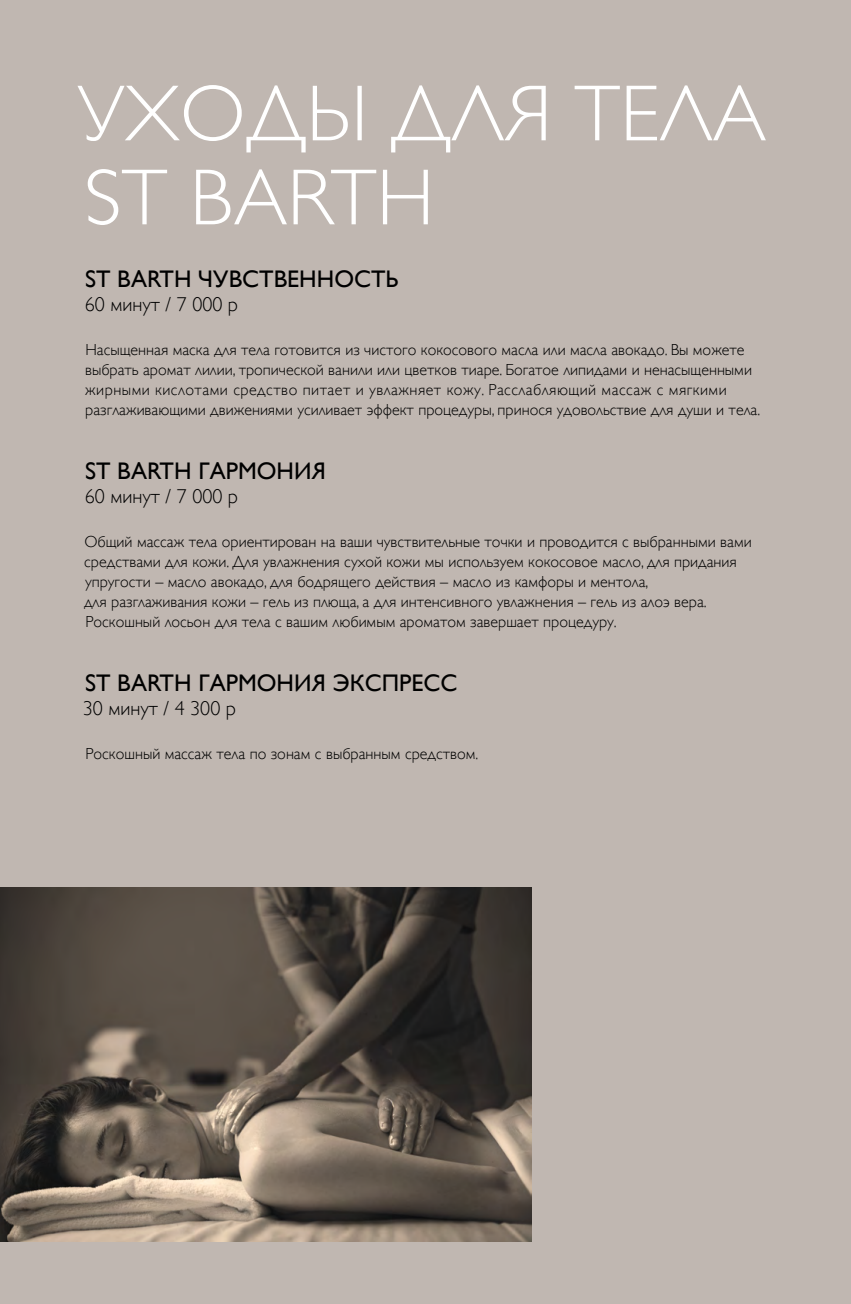
<style>
.page{position:relative;width:851px;height:1304px;background:#fff}
.page>*{position:absolute;margin:0;border:0;box-sizing:border-box;transform-origin:0 0}
.t1{font:80px/84px "Gill Sans Alt One WGL Light";color:#fff}
.t2{font:24px "Gill Sans Alt One WGL";color:#000}
.t3{font:20px "Gill Sans Alt One WGL Light";color:#000}
.t4{font:16px/20px "Gill Sans Alt One WGL Light";color:#000}
</style>
<div class="page">
<div style="left:0;top:0;width:850px;height:1304px;background:#c0b7b1"></div>
<hr style="left:850px;top:0;width:1px;height:1304px;background:#a59890">
<img style="left:0;top:888px;width:531px;height:354px">
<h1 class="t1" style="left:77px;top:72px;width:690px">УХОДЫ ДЛЯ ТЕЛА<br>ST BARTH</h1>
<h2 class="t2" style="left:85px;top:262px;width:315px">ST BARTH ЧУВСТВЕННОСТЬ</h2>
<p class="t3" style="left:85px;top:291px;width:155px">60 минут / 7 000 р</p>
<p class="t4" style="left:85px;top:339px;width:676px">Насыщенная маска для тела готовится из чистого кокосового масла или масла авокадо. Вы можете выбрать аромат лилии, тропической ванили или цветков тиаре. Богатое липидами и ненасыщенными жирными кислотами средство питает и увлажняет кожу. Расслабляющий массаж с мягкими разглаживающими движениями усиливает эффект процедуры, принося удовольствие для души и тела.</p>
<h2 class="t2" style="left:85px;top:454px;width:242px">ST BARTH ГАРМОНИЯ</h2>
<p class="t3" style="left:85px;top:483px;width:155px">60 минут / 7 000 р</p>
<p class="t4" style="left:84px;top:531px;width:669px">Общий массаж тела ориентирован на ваши чувствительные точки и проводится с выбранными вами средствами для кожи. Для увлажнения сухой кожи мы используем кокосовое масло, для придания упругости – масло авокадо, для бодрящего действия – масло из камфоры и ментола,<br>для разглаживания кожи – гель из плюща, а для интенсивного увлажнения – гель из алоэ вера.<br>Роскошный лосьон для тела с вашим любимым ароматом завершает процедуру.</p>
<h2 class="t2" style="left:85px;top:666px;width:374px">ST BARTH ГАРМОНИЯ ЭКСПРЕСС</h2>
<p class="t3" style="left:83px;top:695px;width:155px">30 минут / 4 300 р</p>
<p class="t4" style="left:85px;top:743px;width:394px">Роскошный массаж тела по зонам с выбранным средством.</p>
</div>
